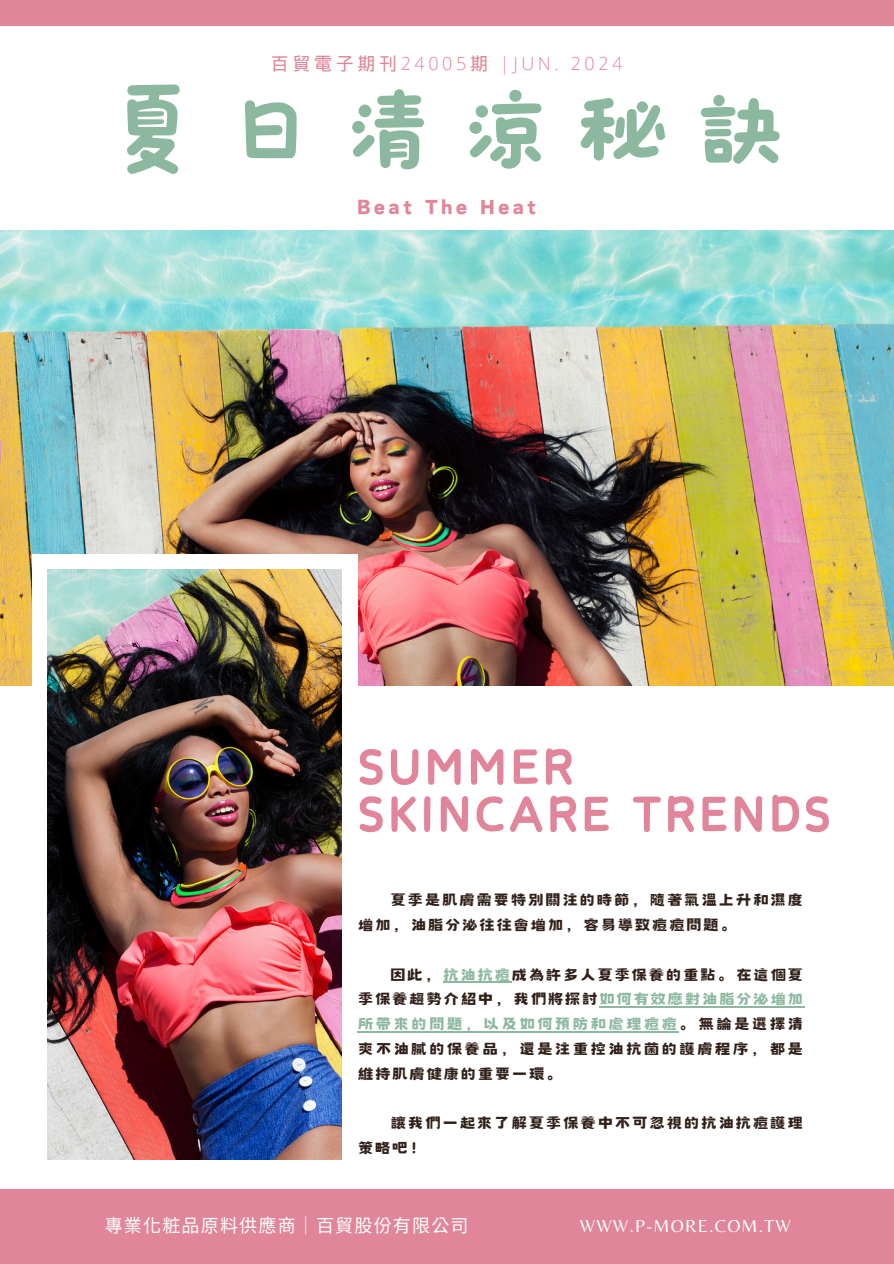
<style>
.page{position:relative;width:894px;height:1264px;background:#fff}
.page>*{position:absolute;margin:0;border:0;box-sizing:border-box;transform-origin:0 0}
.t1{font:102px "Canva Soft Candy TC";letter-spacing:.25em;color:#8cb89f}
.t2{font:60px/47.2px "Canva Soft Candy TC";letter-spacing:.05em;color:#e0859a}
.t3{font:24px "Canva Sweet Heart CN";letter-spacing:.16em;color:#e0859a}
.t4{font:18px/24.8px "Canva Sweet Heart CN";letter-spacing:.055em;color:#312019}
.t5{font:300 18px "Open Sans";letter-spacing:.2em;color:#e0859a}
.t6{font:18px "Noto Sans CJ Ksc";letter-spacing:.065em;color:#fff}
.t7{font:18px "Belleza";letter-spacing:.065em;color:#fff}
.s1{font-family:"Wen Quan Yi Micro Hei";font-weight:400}
.s2{color:#8cb89f}
</style>
<div class="page">
<img style="left:0;top:231px;width:893px;height:454px">
<div style="left:0;top:0;width:893px;height:25px;background:#e0859a"></div>
<div style="left:0;top:1188px;width:893px;height:75px;background:#e0859a"></div>
<div style="left:32px;top:554px;width:325px;height:619px;background:#fff"></div>
<img style="left:48px;top:569px;width:294px;height:590px">
<hr style="left:442px;top:981px;width:69px;height:1px;background:#8cb89f">
<hr style="left:598px;top:1006px;width:206px;height:1px;background:#8cb89f">
<hr style="left:357px;top:1031px;width:321px;height:1px;background:#8cb89f">
<h3 class="t5" style="left:271px;top:50px;width:353px"><span class="s1">百貿電子期刊</span>24005<span class="s1">期</span> |JUN. 2024</h3>
<h2 class="t1" style="left:107px;top:76px;width:680px">夏日清涼秘訣</h2>
<p class="t3" style="left:357px;top:195px;width:180px">Beat The Heat</p>
<p class="t2" style="left:357px;top:740px;width:474px">SUMMER<br>SKINCARE TRENDS</p>
<p class="t4" style="left:357px;top:887px;width:447px;text-indent:32px">夏季是肌膚需要特別關注的時節，隨著氣溫上升和濕度增加，油脂分泌往往會增加，容易導致痘痘問題。</p>
<h4 class="t4" style="left:357px;top:961px;width:447px;text-align:justify;text-indent:32px">因此，<span class="s2">抗油抗痘</span>成為許多人夏季保養的重點。在這個夏季保養趨勢介紹中，我們將探討<span class="s2">如何有效應對油脂分泌增加所帶來的問題，以及如何預防和處理痘痘</span>。無論是選擇清爽不油膩的保養品，還是注重控油抗菌的護膚程序，都是維持肌膚健康的重要一環。</h4>
<h4 class="t4" style="left:357px;top:1110px;width:447px;text-indent:33px">讓我們一起來了解夏季保養中不可忽視的抗油抗痘護理策略吧！</h4>
<h4 class="t6" style="left:105px;top:1210px;width:365px">專業化粧品原料供應商｜百貿股份有限公司</h4>
<h1 class="t7" style="left:579px;top:1214px;width:212px">WWW.P-MORE.COM.TW</h1>
</div>
